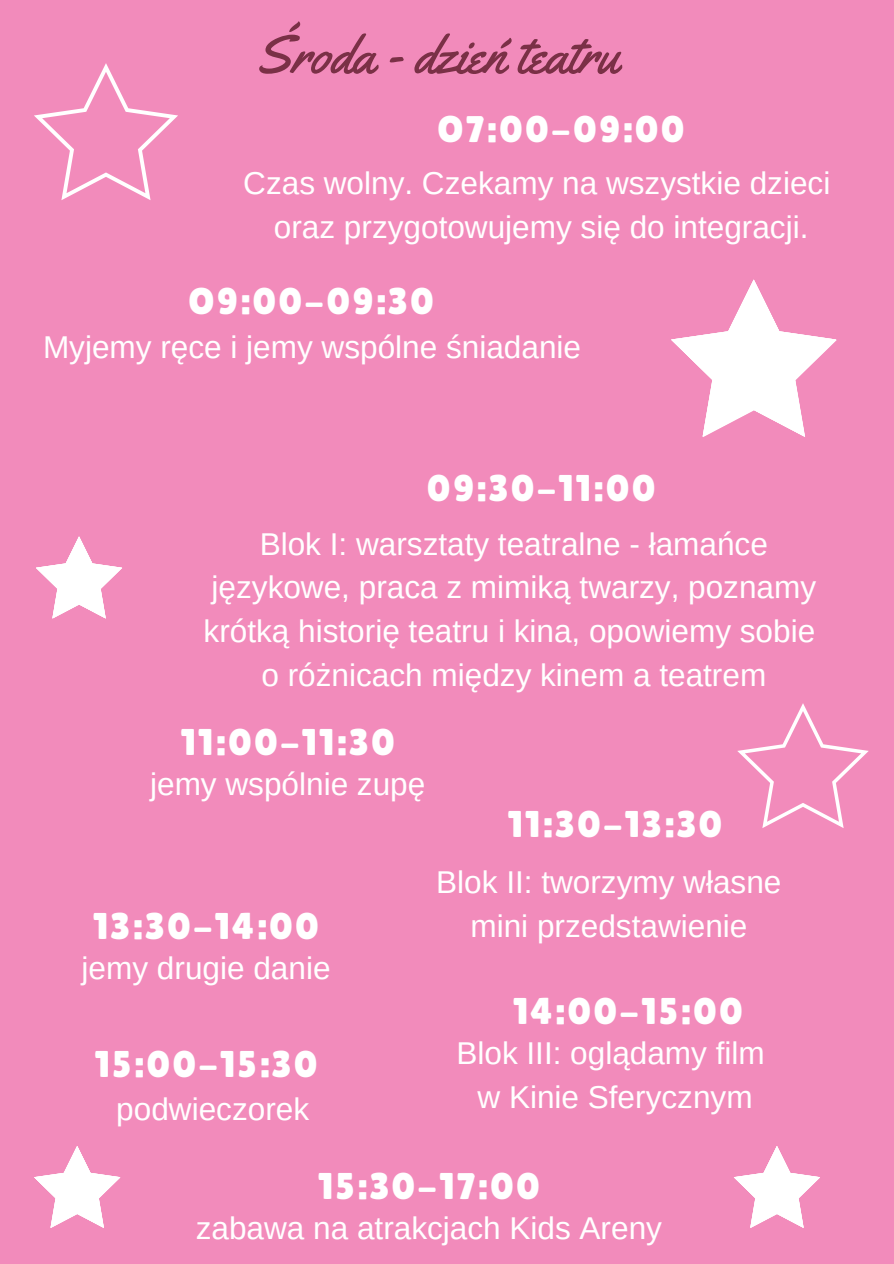
<style>
.page{position:relative;width:894px;height:1264px;background:#fff}
.page>*{position:absolute;margin:0;border:0;box-sizing:border-box;transform-origin:0 0}
.t1{font:54px "Yellowtail";color:#7a3046}
.t2{font:37.2px "Lilita One";letter-spacing:.06em;color:#fff}
.t3{font:31.5px/44px "Arimo";color:#fff;text-align:center}
</style>
<div class="page">
<div style="left:0;top:0;width:893px;height:1263px;background:#f28bbb"></div>
<svg style="left:671px;top:279px;width:165px;height:158px"></svg>
<svg style="left:34px;top:63px;width:144px;height:137px"></svg>
<svg style="left:36px;top:536px;width:86px;height:82px"></svg>
<svg style="left:737px;top:703px;width:131px;height:125px"></svg>
<svg style="left:34px;top:1146px;width:86px;height:82px"></svg>
<svg style="left:734px;top:1146px;width:86px;height:82px"></svg>
<h1 class="t1" style="left:255px;top:21px;width:365px">Środa - dzień teatru</h1>
<p class="t2" style="left:437px;top:107px;width:248px">O7:00-09:00</p>
<p class="t3" style="left:243px;top:161px;width:588px">Czas wolny. Czekamy na wszystkie dzieci oraz przygotowujemy się do integracji.</p>
<p class="t2" style="left:188px;top:279px;width:247px">O9:00-09:30</p>
<p class="t3" style="left:43px;top:324px;width:539px">Myjemy ręce i jemy wspólne śniadanie</p>
<p class="t2" style="left:427px;top:467px;width:230px">09:30-11:00</p>
<p class="t3" style="left:203px;top:521px;width:614px">Blok I: warsztaty teatralne - łamańce językowe, praca z mimiką twarzy, poznamy krótką historię teatru i kina, opowiemy sobie o różnicach między kinem a teatrem</p>
<p class="t2" style="left:181px;top:720px;width:215px">11:00-11:30</p>
<p class="t3" style="left:150px;top:762px;width:277px">jemy wspólnie zupę</p>
<p class="t2" style="left:93px;top:904px;width:227px">13:30-14:00</p>
<p class="t3" style="left:82px;top:945px;width:250px">jemy drugie danie</p>
<p class="t2" style="left:95px;top:1042px;width:224px">15:00-15:30</p>
<p class="t3" style="left:116px;top:1086px;width:194px">podwieczorek</p>
<p class="t2" style="left:508px;top:802px;width:216px">11:30-13:30</p>
<p class="t3" style="left:436px;top:860px;width:346px">Blok II: tworzymy własne mini przedstawienie</p>
<p class="t2" style="left:513px;top:990px;width:231px">14:00-15:00</p>
<p class="t3" style="left:456px;top:1031px;width:310px">Blok III: oglądamy film w Kinie Sferycznym</p>
<p class="t2" style="left:318px;top:1164px;width:223px">15:30-17:00</p>
<p class="t3" style="left:196px;top:1205px;width:467px">zabawa na atrakcjach Kids Areny</p>
</div>
